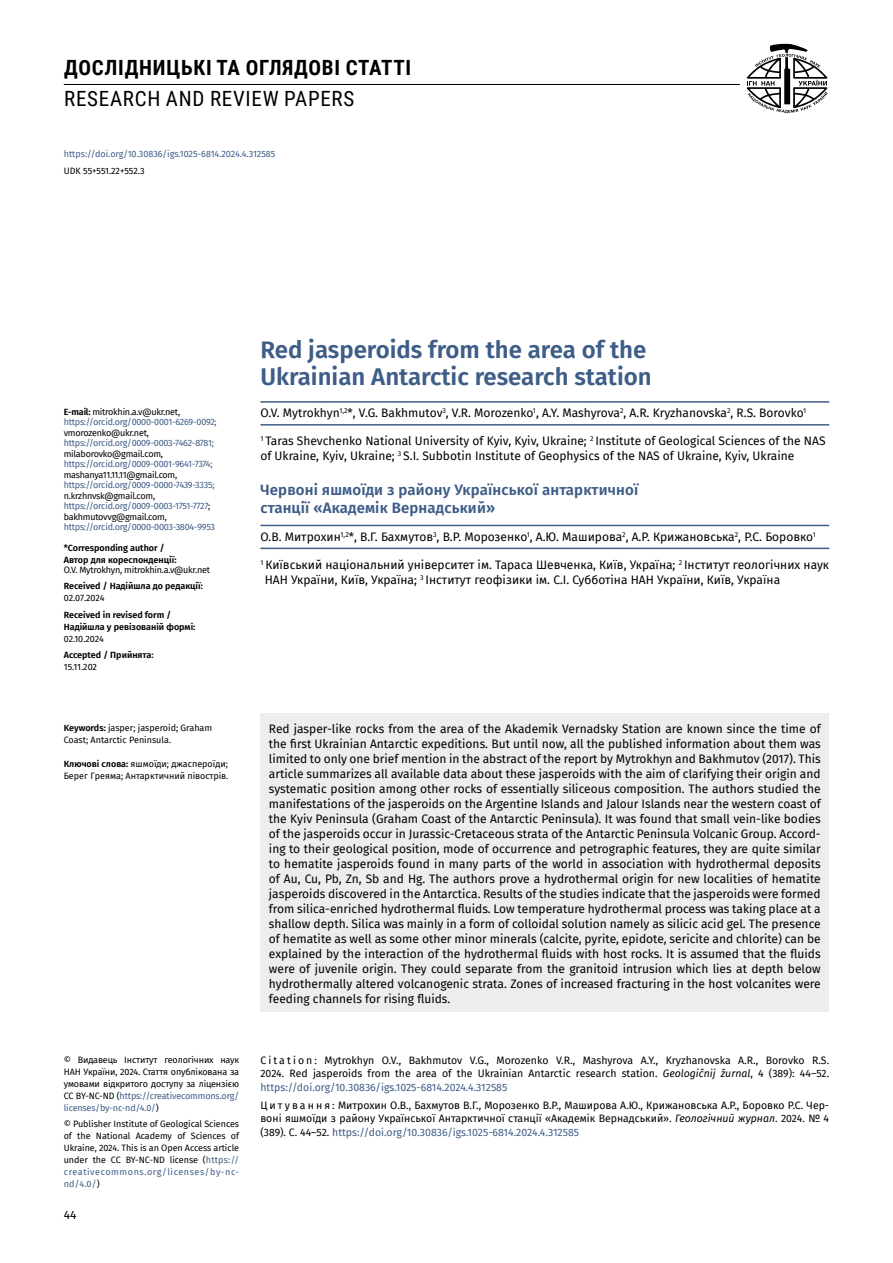
<style>
.page{position:relative;width:893px;height:1263px;background:#fff}
.page>*{position:absolute;margin:0;border:0;box-sizing:border-box;transform-origin:0 0}
.t1{font:600 24px/27px "Fira Sans";color:#3e5d87}
.t2{font:700 21px "Roboto Condensed";letter-spacing:.035em;color:#000}
.t3{font:21px "Roboto Condensed";letter-spacing:.035em;color:#000}
.t4{font:600 15px/18px "Fira Sans";letter-spacing:.01em;color:#3e5d87}
.t5{font:12px/15px "Fira Sans";color:#000}
.t6{font:10.5px/13.5px "Fira Sans";color:#000;text-align:justify}
.t7{font:9px/12px "Fira Sans";letter-spacing:-.015em;color:#000}
.t8{font:9px/10.5px "Fira Sans";letter-spacing:-.025em;color:#3e5d87}
.t9{font:600 9px/12px "Fira Sans";color:#000}
.t10{font:9px "Fira Sans";color:#3e5d87}
.s1{font-weight:600;color:#000}
.s2{color:#000}
.s3{color:#3e5d87}
.s4{font-weight:600}
.s5{font-style:italic}
</style>
<div class="page">
<svg style="left:747px;top:44px;width:81px;height:69px"></svg>
<hr style="left:64px;top:84px;width:676px;height:1px;background:#000">
<hr style="left:260px;top:424px;width:569px;height:2px;background:#3e5d87">
<hr style="left:260px;top:401px;width:569px;height:2px;background:#3e5d87">
<hr style="left:260px;top:548px;width:569px;height:1px;background:#3e5d87">
<hr style="left:260px;top:525px;width:569px;height:1px;background:#3e5d87">
<div style="left:260px;top:713px;width:569px;height:299px;background:#ededed"></div>
<h2 class="t2" style="left:64px;top:53px;width:349px">ДОСЛІДНИЦЬКІ ТА ОГЛЯДОВІ СТАТТІ</h2>
<h2 class="t3" style="left:64px;top:83px;width:292px">RESEARCH AND REVIEW PAPERS</h2>
<p class="t10" style="left:64px;top:147px;width:213px">https://doi.org/10.30836/igs.1025-6814.2024.4.312585</p>
<p class="t7" style="left:64px;top:164px;width:82px">UDK 55+551.22+552.3</p>
<p class="t8" style="left:64px;top:406px;width:154px"><span class="s1">E-mail:</span> <span class="s2">mitrokhin.a.v@ukr.net, </span>https://orcid.org/0000-0001-6269-0092;</p>
<p class="t7" style="left:64px;top:426px;width:87px">vmorozenko@ukr.net,</p>
<p class="t8" style="left:64px;top:437px;width:152px">https://orcid.org/0009-0003-7462-8781;</p>
<p class="t7" style="left:64px;top:447px;width:101px">milaborovko@gmail.com,</p>
<p class="t8" style="left:64px;top:458px;width:150px">https://orcid.org/0009-0001-9641-7374;</p>
<p class="t7" style="left:64px;top:468px;width:115px">mashanya11.11.11@gmail.com,</p>
<p class="t8" style="left:64px;top:479px;width:152px">https://orcid.org/0009-0000-7439-3335;</p>
<p class="t7" style="left:64px;top:490px;width:148px;line-height:10.5px">n.krzhnvsk@gmail.com, <span class="s3">https://orcid.org/0009-0003-1751-7727</span>; bakhmutovvg@gmail.com,</p>
<p class="t8" style="left:64px;top:521px;width:153px">https://orcid.org/0000-0003-3804-9953</p>
<p class="t9" style="left:64px;top:541px;width:114px">*Corresponding author /<br>Автор для кореспонденції:</p>
<p class="t7" style="left:64px;top:564px;width:148px">O.V. Mytrokhyn, mitrokhin.a.v@ukr.net</p>
<p class="t9" style="left:64px;top:580px;width:141px">Received / Надійшла до редакції:</p>
<p class="t7" style="left:64px;top:592px;width:42px">02.07.2024</p>
<p class="t9" style="left:64px;top:608px;width:133px">Received in revised form /<br>Надійшла у ревізованій формі:</p>
<p class="t7" style="left:64px;top:632px;width:42px">02.10.2024</p>
<p class="t9" style="left:64px;top:648px;width:91px">Accepted / Прийнята:</p>
<p class="t7" style="left:64px;top:660px;width:35px">15.11.202</p>
<h1 class="t1" style="left:260px;top:335px;width:393px">Red jasperoids from the area of the<br>Ukrainian Antarctic research station</h1>
<p class="t5" style="left:260px;top:405px;width:547px">O.V. Mytrokhyn<sup>1,2</sup>*, V.G. Bakhmutov<sup>3</sup>, V.R. Morozenko<sup>1</sup>, A.Y. Mashyrova<sup>2</sup>, А.R. Kryzhanovska<sup>2</sup>, R.S. Borovko<sup>1</sup></p>
<p class="t5" style="left:260px;top:433px;width:567px"><sup>1</sup> Taras Shevchenko National University of Kyiv, Kyiv, Ukraine; <sup>2</sup> Institute of Geological Sciences of the NAS of Ukraine, Kyiv, Ukraine; <sup>3</sup> S.I. Subbotin Institute of Geophysics of the NAS of Ukraine, Kyiv, Ukraine</p>
<p class="t4" style="left:260px;top:480px;width:379px">Червоні яшмоїди з району Української антарктичної станції «Академік Вернадський»</p>
<p class="t5" style="left:260px;top:529px;width:557px">О.В. Митрохин<sup>1,2</sup>*, В.Г. Бахмутов<sup>3</sup>, В.Р. Морозенко<sup>1</sup>, А.Ю. Маширова<sup>2</sup>, А.Р. Крижановська<sup>2</sup>, Р.С. Боровко<sup>1</sup></p>
<p class="t5" style="left:265px;top:557px;width:566px;text-indent:-4px"><sup>1</sup> Київський національний університет ім. Тараса Шевченка, Київ, Україна; <sup>2</sup> Інститут геологічних наук<br>НАН України, Київ, Україна; <sup>3</sup> Інститут геофізики ім. С.І. Субботіна НАН України, Київ, Україна</p>
<p class="t7" style="left:64px;top:722px;width:150px"><span class="s4">Keywords:</span> jasper; jasperoid; Graham<br>Coast; Antarctic Peninsula.</p>
<p class="t7" style="left:64px;top:757px;width:166px"><span class="s4">Ключові слова:</span> яшмоїди; джаспероїди;<br>Берег Греяма; Антарктичний півострів.</p>
<p class="t7" style="left:64px;top:1053px;width:177px;text-align:justify">© Видавець Інститут геологічних наук НАН України, 2024. Стаття опублікована за умовами відкритого доступу за ліцензією CC BY-NC-ND (<span class="s3">https://creativecommons.org/ licenses/by-nc-nd/4.0/</span>)</p>
<p class="t7" style="left:64px;top:1117px;width:177px;text-align:justify">© Publisher Institute of Geological Sciences of the National Academy of Sciences of Ukraine, 2024. This is an Open Access article under the CC BY-NC-ND license (<span class="s3">https:// creativecommons.org/licenses/by-nc&shy;nd/4.0/</span>)</p>
<p class="t5" style="left:64px;top:1207px;width:14px">44</p>
<p class="t5" style="left:269px;top:721px;width:553px;text-align:justify">Red jasper-like rocks from the area of the Akademik Vernadsky Station are known since the time of the first Ukrainian Antarctic expeditions. But until now, all the published information about them was limited to only one brief mention in the abstract of the report by Mytrokhyn and Bakhmutov (2017). This article summarizes all available data about these jasperoids with the aim of clarifying their origin and systematic position among other rocks of essentially siliceous composition. The authors studied the manifestations of the jasperoids on the Argentine Islands and Jalour Islands near the western coast of the Kyiv Peninsula (Graham Coast of the Antarctic Peninsula). It was found that small vein-like bodies of the jasperoids occur in Jurassic-Cretaceous strata of the Antarctic Peninsula Volcanic Group. Accord&shy;ing to their geological position, mode of occurrence and petrographic features, they are quite similar to hematite jasperoids found in many parts of the world in association with hydrothermal deposits of Au, Cu, Pb, Zn, Sb and Hg. The authors prove a hydrothermal origin for new localities of hematite jasperoids discovered in the Antarctica. Results of the studies indicate that the jasperoids were formed from silica-enriched hydrothermal fluids. Low temperature hydrothermal process was taking place at a shallow depth. Silica was mainly in a form of colloidal solution namely as silicic acid gel. The presence of hematite as well as some other minor minerals (calcite, pyrite, epidote, sericite and chlorite) can be explained by the interaction of the hydrothermal fluids with host rocks. It is assumed that the fluids were of juvenile origin. They could separate from the granitoid intrusion which lies at depth below hydrothermally altered volcanogenic strata. Zones of increased fracturing in the host volcanites were feeding channels for rising fluids.</p>
<p class="t6" style="left:260px;top:1053px;width:569px">C i t a t i o n : Mytrokhyn O.V., Bakhmutov V.G., Morozenko V.R., Mashyrova A.Y., Kryzhanovska A.R., Borovko R.S.<br>2024. Red jasperoids from the area of the Ukrainian Antarctic research station. <span class="s5">Geologičnij žurnal</span>, 4 (389): 44–52. <span class="s3">https://doi.org/10.30836/igs.1025-6814.2024.4.312585</span></p>
<p class="t6" style="left:260px;top:1098px;width:570px">Ц и т у в а н н я : Митрохин О.В., Бахмутов В.Г., Морозенко В.Р., Маширова А.Ю., Крижановська А.Р., Боровко Р.С. Чер&shy;воні яшмоїди з району Української Антарктичної станції «Академік Вернадський». <span class="s5">Геологічний журнал</span>. 2024. № 4 (389). С. 44–52. <span class="s3">https://doi.org/10.30836/igs.1025-6814.2024.4.312585</span></p>
</div>
